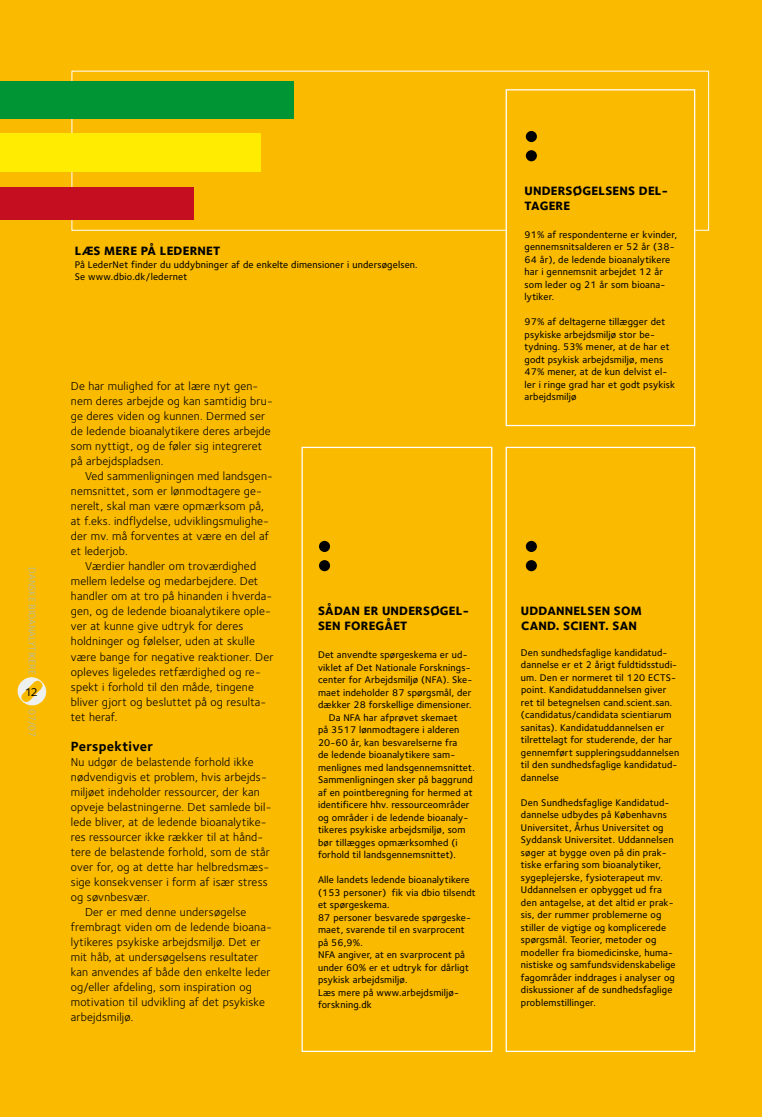
<style>
.page{position:relative;width:762px;height:1117px;background:#fff}
.page>*{position:absolute;margin:0;border:0;box-sizing:border-box;transform-origin:0 0}
.t1{font:800 60px "Foundry Sterling";color:#000}
.t2{font:15px "Foundry Sterling Book Expert";color:#000}
.t3{font:13.75px "Foundry Sterling Bold OSF";letter-spacing:.015em;color:#000}
.t4{font:800 12.5px/15px "Foundry Sterling";letter-spacing:.015em;color:#000}
.t5{font:11.88px/15px "Foundry Sterling";letter-spacing:.015em;color:#000}
.t6{font:500 10px/12.5px "Foundry Sterling";letter-spacing:.015em;color:#000}
.t7{font:10px "Foundry Sterling";color:#aebab1}
</style>
<div class="page">
<div style="left:0;top:0;width:762px;height:1116px;background:#faba00"></div>
<div style="left:0;top:81px;width:294px;height:38px;background:#009534"></div>
<div style="left:0;top:133px;width:261px;height:38px;background:#ffec00"></div>
<div style="left:0;top:187px;width:194px;height:33px;background:#c50e1f"></div>
<div style="left:506px;top:89px;width:189px;height:337px;border:1px solid #fff"></div>
<div style="left:506px;top:446px;width:189px;height:605px;border:1px solid #fff"></div>
<div style="left:301px;top:446px;width:191px;height:605px;border:1px solid #fff"></div>
<img style="left:17px;top:677px;width:30px;height:29px">
<p class="t7" style="left:38px;top:567px;width:108px;rotate:90deg">DANSKE BIOANALYTIKERE</p>
<p class="t7" style="left:38px;top:709px;width:30px;rotate:90deg">07/07</p>
<h2 class="t2" style="left:26px;top:682px;width:12px">12</h2>
<h1 class="t1" style="left:522px;top:103px;width:20px">:</h1>
<p class="t4" style="left:524px;top:183px;width:145px">UNDERSØGELSENS DEL-<br>TAGERE</p>
<p class="t6" style="left:524px;top:228px;width:154px">91% af respondenterne er kvinder, gennemsnitsalderen er 52 år (38-<br>64 år), de ledende bioanalytikere har i gennemsnit arbejdet 12 år som leder og 21 år som bioana&shy;lytiker.</p>
<p class="t6" style="left:524px;top:315px;width:152px">97% af deltagerne tillægger det psykiske arbejdsmiljø stor be&shy;tydning. 53% mener, at de har et godt psykisk arbejdsmiljø, mens<br>47% mener, at de kun delvist el&shy;ler i ringe grad har et godt psykisk arbejdsmiljø</p>
<p class="t4" style="left:75px;top:243px;width:147px">LÆS MERE PÅ LEDERNET</p>
<p class="t6" style="left:75px;top:258px;width:344px">På LederNet finder du uddybninger af de enkelte dimensioner i undersøgelsen.<br>Se www.dbio.dk/ledernet</p>
<p class="t5" style="left:71px;top:378px;width:203px">De har mulighed for at lære nyt gen&shy;nem deres arbejde og kan samtidig bru&shy;ge deres viden og kunnen. Dermed ser de ledende bioanalytikere deres arbejde som nyttigt, og de føler sig integreret på arbejdspladsen.</p>
<p class="t5" style="left:71px;top:468px;width:204px;text-indent:14px">Ved sammenligningen med landsgen&shy;nemsnittet, som er lønmodtagere ge&shy;nerelt, skal man være opmærksom på, at f.eks. indflydelse, udviklingsmulighe&shy;der mv. må forventes at være en del af et lederjob.</p>
<p class="t5" style="left:71px;top:558px;width:204px;text-indent:14px">Værdier handler om troværdighed mellem ledelse og medarbejdere. Det handler om at tro på hinanden i hverda&shy;gen, og de ledende bioanalytikere ople&shy;ver at kunne give udtryk for deres holdninger og følelser, uden at skulle være bange for negative reaktioner. Der opleves ligeledes retfærdighed og re&shy;spekt i forhold til den måde, tingene bliver gjort og besluttet på og resulta&shy;tet heraf.</p>
<h3 class="t3" style="left:71px;top:737px;width:84px">Perspektiver</h3>
<p class="t5" style="left:71px;top:753px;width:184px">N u udgør de belastende forhold ikke</p>
<p class="t5" style="left:71px;top:768px;width:197px">nødvendigvis et problem, hvis arbejds-</p>
<p class="t5" style="left:71px;top:783px;width:190px">miljøet indeholder ressourcer, der kan</p>
<p class="t5" style="left:71px;top:798px;width:202px">opveje belastningerne. Det samlede bil-</p>
<p class="t5" style="left:71px;top:813px;width:197px">lede bliver, at de ledende bioanalytike-</p>
<p class="t5" style="left:71px;top:828px;width:194px">res ressourcer ikke rækker til at hånd-</p>
<p class="t5" style="left:71px;top:843px;width:201px">tere de belastende forhold, som de står</p>
<p class="t5" style="left:71px;top:858px;width:200px">over for, og at dette har helbredsmæs-</p>
<p class="t5" style="left:71px;top:873px;width:198px">sige konsekvenser i form af især stress</p>
<p class="t5" style="left:71px;top:888px;width:80px">og søvnbesvær.</p>
<p class="t5" style="left:85px;top:903px;width:163px">Der er med denne undersøgelse</p>
<p class="t5" style="left:71px;top:918px;width:202px">frembragt viden om de ledende bioana-</p>
<p class="t5" style="left:71px;top:933px;width:191px">lytikeres psykiske arbejdsmiljø. Det er</p>
<p class="t5" style="left:71px;top:948px;width:189px">mit håb, at undersøgelsens resultater</p>
<p class="t5" style="left:71px;top:963px;width:201px">kan anvendes af både den enkelte leder</p>
<p class="t5" style="left:71px;top:978px;width:183px">og/eller afdeling, som inspiration og</p>
<p class="t5" style="left:71px;top:993px;width:196px">motivation til udvikling af det psykiske</p>
<p class="t5" style="left:71px;top:1008px;width:64px">arbejdsmiljø.</p>
<h1 class="t1" style="left:315px;top:513px;width:20px">:</h1>
<h1 class="t1" style="left:522px;top:513px;width:20px">:</h1>
<p class="t4" style="left:318px;top:603px;width:152px">SÅDAN ER UNDERSØGEL-<br>SEN FOREGÅET</p>
<p class="t6" style="left:318px;top:648px;width:151px">Det anvendte spørgeskema er ud-</p>
<p class="t6" style="left:318px;top:660px;width:154px">viklet af Det Nationale Forsknings-</p>
<p class="t6" style="left:318px;top:673px;width:156px">center for Arbejdsmiljø (NFA). Ske-</p>
<p class="t6" style="left:318px;top:685px;width:155px">maet indeholder 87 spørgsmål, der</p>
<p class="t6" style="left:318px;top:698px;width:155px">dækker 28 forskellige dimensioner.</p>
<p class="t6" style="left:329px;top:710px;width:130px">Da NFA har afprøvet skemaet</p>
<p class="t6" style="left:318px;top:723px;width:143px">på 3517 lønmodtagere i alderen</p>
<p class="t6" style="left:318px;top:735px;width:141px">20-60 år, kan besvarelserne fra</p>
<p class="t6" style="left:318px;top:748px;width:139px">de ledende bioanalytikere sam-</p>
<p class="t6" style="left:318px;top:760px;width:158px">menlignes med landsgennemsnittet.</p>
<p class="t6" style="left:318px;top:773px;width:156px">Sammenligningen sker på baggrund</p>
<p class="t6" style="left:318px;top:785px;width:156px">af en pointberegning for hermed at</p>
<p class="t6" style="left:318px;top:798px;width:153px">identificere hhv. ressourceområder</p>
<p class="t6" style="left:318px;top:810px;width:152px">og områder i de ledende bioanaly-</p>
<p class="t6" style="left:318px;top:823px;width:149px">tikeres psykiske arbejdsmiljø, som</p>
<p class="t6" style="left:318px;top:835px;width:141px">bør tillægges opmærksomhed (i</p>
<p class="t6" style="left:318px;top:848px;width:139px">forhold til landsgennemsnittet).</p>
<p class="t6" style="left:318px;top:873px;width:159px">Alle landets ledende bioanalytikere (153 personer) fik via dbio tilsendt et spørgeskema.<br>87 personer besvarede spørgeske&shy;maet, svarende til en svarprocent på 56,9%.<br>NFA angiver, at en svarprocent på under 60% er et udtryk for dårligt psykisk arbejdsmiljø.<br>Læs mere på www.arbejdsmiljø&shy;forskning.dk</p>
<p class="t4" style="left:521px;top:603px;width:122px">UDDANNELSEN SOM<br>CAND. SCIENT. SAN</p>
<p class="t6" style="left:521px;top:645px;width:160px">Den sundhedsfaglige kandidatud&shy;dannelse er et 2 årigt fuldtidsstudi&shy;um. Den er normeret til 120 ECTS&shy;point. Kandidatuddannelsen giver ret til betegnelsen cand.scient.san. (candidatus/candidata scientiarum sanitas). Kandidatuddannelsen er tilrettelagt for studerende, der har gennemført suppleringsuddannelsen til den sundhedsfaglige kandidatud&shy;dannelse</p>
<p class="t6" style="left:521px;top:795px;width:156px">Den Sundhedsfaglige Kandidatud&shy;dannelse udbydes på Københavns Universitet, Århus Universitet og Syddansk Universitet. Uddannelsen søger at bygge oven på din prak&shy;tiske erfaring som bioanalytiker, sygeplejerske, fysioterapeut mv.<br>Uddannelsen er opbygget ud fra den antagelse, at det altid er prak&shy;sis, der rummer problemerne og stiller de vigtige og komplicerede spørgsmål. Teorier, metoder og modeller fra biomedicinske, huma&shy;nistiske og samfundsvidenskabelige fagområder inddrages i analyser og diskussioner af de sundhedsfaglige problemstillinger.</p>
</div>
